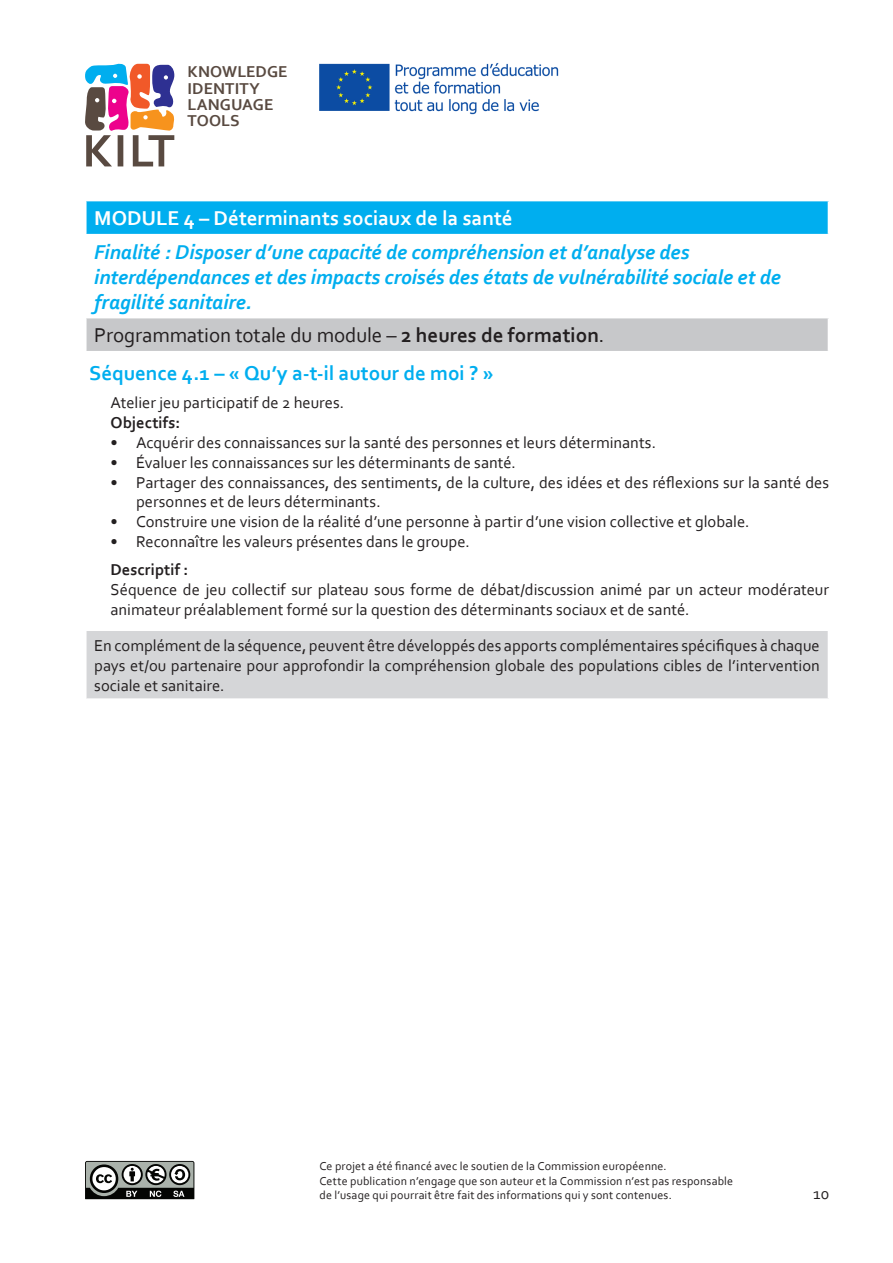
<style>
.page{position:relative;width:893px;height:1263px;background:#fff}
.page>*{position:absolute;margin:0;border:0;box-sizing:border-box;transform-origin:0 0}
.t1{font:italic 700 21px/25.2px "Corbel";letter-spacing:-.005em;color:#00aeef}
.t2{font:21px "Corbel";letter-spacing:-.005em;color:#231f20}
.t3{font:700 21px "Corbel";color:#fff}
.t4{font:700 21px "Corbel";color:#00aeef}
.t5{font:16.5px/19.8px "Corbel";color:#231f20}
.t6{font:700 16.5px/16.2px "Corbel";letter-spacing:.005em;color:#594a41}
.t7{font:700 16.5px "Corbel";letter-spacing:.005em;color:#231f20}
.t8{font:12px/14.4px "Corbel";letter-spacing:.015em;color:#231f20}
.s1{font-weight:700}
</style>
<div class="page">
<svg style="left:85px;top:63px;width:90px;height:103px"></svg>
<svg style="left:85px;top:1161px;width:109px;height:38px"></svg>
<img style="left:319px;top:63px;width:240px;height:52px">
<div style="left:86px;top:201px;width:742px;height:34px;background:#00aeef"></div>
<div style="left:86px;top:318px;width:742px;height:34px;background:#c7c8ca"></div>
<hr style="left:85px;top:201px;width:2px;height:33px;background:#fff">
<hr style="left:85px;top:234px;width:744px;height:1px;background:#fff">
<hr style="left:85px;top:318px;width:2px;height:33px;background:#fff">
<hr style="left:85px;top:351px;width:744px;height:1px;background:#fff">
<div style="left:86px;top:630px;width:742px;height:69px;background:#d5d6d8"></div>
<hr style="left:85px;top:629px;width:744px;height:2px;background:#fff">
<hr style="left:85px;top:631px;width:2px;height:67px;background:#fff">
<hr style="left:85px;top:698px;width:744px;height:2px;background:#fff">
<p class="t6" style="left:188px;top:63px;width:102px">KNOWLEDGE<br>IDENTITY<br>LANGUAGE<br>TOOLS</p>
<p class="t3" style="left:94px;top:205px;width:420px">MODULE 4 – Déterminants sociaux de la santé</p>
<p class="t1" style="left:94px;top:239px;width:688px">Finalité : Disposer d’une capacité de compréhension et d’analyse des interdépendances et des impacts croisés des états de vulnérabilité sociale et de fragilité sanitaire.</p>
<p class="t2" style="left:94px;top:322px;width:511px">Programmation totale du module – <span class="s1">2 heures de formation</span>.</p>
<p class="t4" style="left:89px;top:360px;width:406px">Séquence 4.1 – « Qu’y a-t-il autour de moi ? »</p>
<p class="t5" style="left:111px;top:393px;width:235px">Atelier jeu participatif de 2 heures.</p>
<p class="t7" style="left:111px;top:413px;width:71px">Objectifs:</p>
<p class="t5" style="left:111px;top:432px;width:547px">• Acquérir des connaissances sur la santé des personnes et leurs déterminants.</p>
<p class="t5" style="left:111px;top:452px;width:407px">• Évaluer les connaissances sur les déterminants de santé.</p>
<p class="t5" style="left:136px;top:472px;width:694px;text-indent:-26px">• Partager des connaissances, des sentiments, de la culture, des idées et des réflexions sur la santé des personnes et de leurs déterminants.</p>
<p class="t5" style="left:111px;top:511px;width:640px">• Construire une vision de la réalité d’une personne à partir d’une vision collective et globale.</p>
<p class="t5" style="left:111px;top:531px;width:361px">• Reconnaître les valeurs présentes dans le groupe.</p>
<p class="t7" style="left:111px;top:560px;width:79px">Descriptif :</p>
<p class="t5" style="left:111px;top:579px;width:720px">Séquence de jeu collectif sur plateau sous forme de débat/discussion animé par un acteur modérateur animateur préalablement formé sur la question des déterminants sociaux et de santé.</p>
<p class="t5" style="left:94px;top:635px;width:727px;text-align:justify">En complément de la séquence, peuvent être développés des apports complémentaires spécifiques à chaque pays et/ou partenaire pour approfondir la compréhension globale des populations cibles de l’intervention sociale et sanitaire.</p>
<p class="t8" style="left:319px;top:1159px;width:415px">Ce projet a été financé avec le soutien de la Commission européenne.<br>Cette publication n’engage que son auteur et la Commission n’est pas responsable de l’usage qui pourrait être fait des informations qui y sont contenues.</p>
<p class="t5" style="left:813px;top:1183px;width:18px">10</p>
</div>
